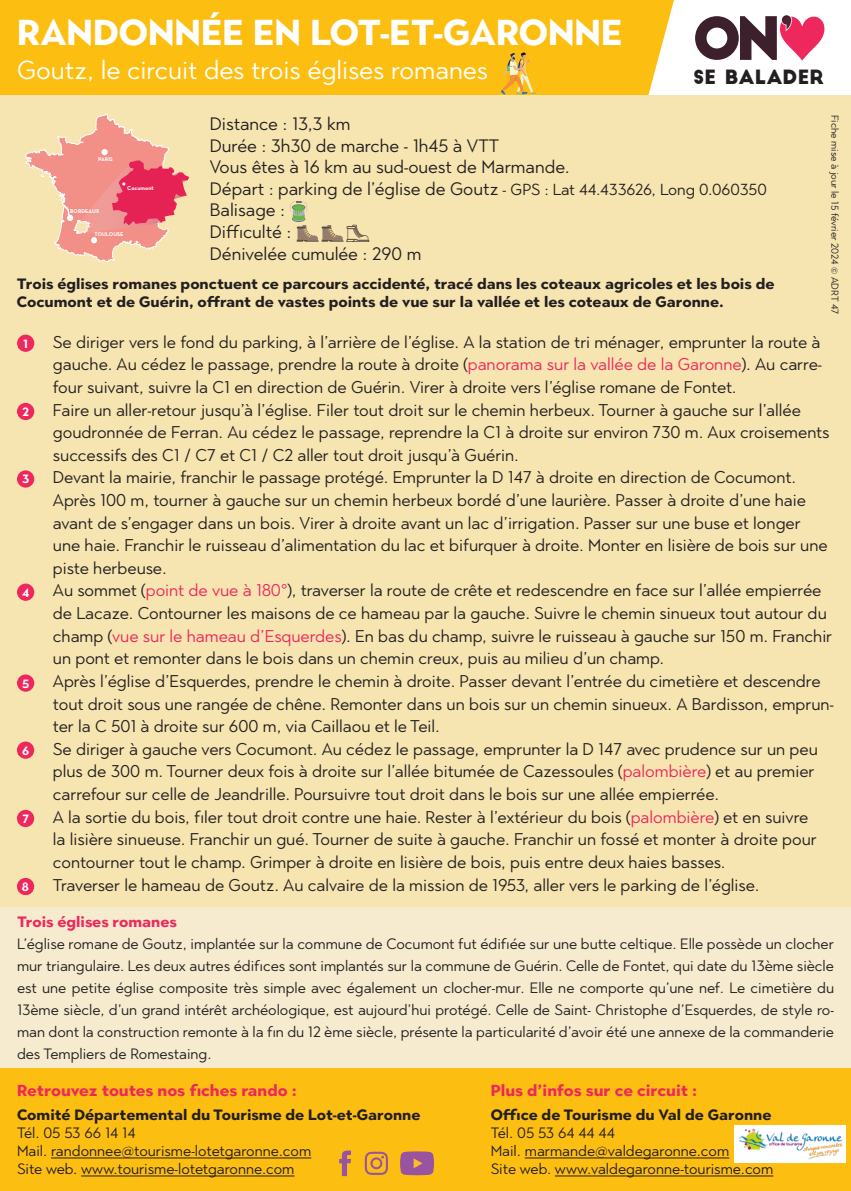
<style>
.page{position:relative;width:851px;height:1191px;background:#fff}
.page>*{position:absolute;margin:0;border:0;box-sizing:border-box;transform-origin:0 0}
.t1{font:700 36px "Town 80 Text";color:#fff}
.t2{font:26px "Town 80 Text";color:#fff}
.t3{font:19.2px "Big John";color:#231f20}
.t4{font:18px "Town 80 Text";color:#231f20}
.t5{font:17px/22.6px "Town 80 Text";color:#231f20}
.t6{font:700 16px "Town 80 Text";color:#ee275c}
.t7{font:15px/22px "Town 80 Text";color:#231f20;text-align:justify}
.t8{font:700 15px "Town 80 Text";color:#231f20}
.t9{font:700 15px "Town 80 Text";color:#ee275c}
.t10{font:700 12px "Town 80 Text";color:#fff}
.t11{font:10px "Town 80 Text";color:#231f20}
.t12{font:700 5.8px "Neutra Text";color:#fff}
.t13{font:700 5.6px "Neutra Text";color:#fff}
.s1{font-size:16px}
.s2{color:#ee275c}
</style>
<div class="page">
<div style="left:0;top:0;width:850px;height:96px;background:#fdbe12"></div>
<div style="left:0;top:1063px;width:850px;height:128px;background:#fdbe12"></div>
<div style="left:0;top:95px;width:850px;height:952px;background:#f7e5b1"></div>
<svg style="left:648px;top:0;width:202px;height:95px"></svg>
<svg style="left:501px;top:53px;width:35px;height:42px"></svg>
<svg style="left:25px;top:114px;width:164px;height:148px"></svg>
<div style="left:0;top:907px;width:850px;height:161px;background:#f6ebcf"></div>
<hr style="left:51px;top:1157px;width:260px;height:1px;background:#231f20">
<hr style="left:81px;top:1175px;width:213px;height:1px;background:#231f20">
<hr style="left:524px;top:1157px;width:205px;height:1px;background:#231f20">
<hr style="left:555px;top:1175px;width:218px;height:1px;background:#231f20">
<img style="left:734px;top:1125px;width:112px;height:38px">
<svg style="left:400px;top:1151px;width:34px;height:24px"></svg>
<svg style="left:339px;top:1150px;width:12px;height:26px"></svg>
<svg style="left:365px;top:1151px;width:23px;height:23px"></svg>
<div style="left:17px;top:334px;width:17px;height:18px;background:#ee275c;border-radius:50%"></div>
<div style="left:17px;top:403px;width:17px;height:17px;background:#ee275c;border-radius:50%"></div>
<div style="left:17px;top:470px;width:17px;height:17px;background:#ee275c;border-radius:50%"></div>
<div style="left:17px;top:583px;width:17px;height:18px;background:#ee275c;border-radius:50%"></div>
<div style="left:17px;top:674px;width:17px;height:17px;background:#ee275c;border-radius:50%"></div>
<div style="left:17px;top:741px;width:17px;height:17px;background:#ee275c;border-radius:50%"></div>
<div style="left:17px;top:810px;width:17px;height:17px;background:#ee275c;border-radius:50%"></div>
<div style="left:17px;top:878px;width:17px;height:17px;background:#ee275c;border-radius:50%"></div>
<svg style="left:290px;top:201px;width:79px;height:41px"></svg>
<p class="t1" style="left:17px;top:9px;width:607px">RANDONNÉE EN LOT-ET-GARONNE</p>
<p class="t2" style="left:17px;top:53px;width:472px">Goutz, le circuit des trois églises romanes</p>
<p class="t3" style="left:693px;top:68px;width:132px">SE BALADER</p>
<p class="t11" style="left:841px;top:115px;width:201px;rotate:90deg">Fiche mise à jour le 15 février 2024 © ADRT 47</p>
<p class="t4" style="left:210px;top:112px;width:142px">Distance : 13,3 km</p>
<p class="t4" style="left:210px;top:134px;width:290px">Durée : 3h30 de marche - 1h45 à VTT</p>
<p class="t4" style="left:210px;top:155px;width:361px">Vous êtes à 16 km au sud-ouest de Marmande.</p>
<p class="t4" style="left:210px;top:177px;width:558px">Départ : parking de l’église de Goutz <span class="s1">- GPS : Lat 44.433626, Long 0.060350</span></p>
<p class="t4" style="left:210px;top:198px;width:77px">Balisage :</p>
<p class="t4" style="left:210px;top:220px;width:83px">Difficulté :</p>
<p class="t4" style="left:210px;top:242px;width:213px">Dénivelée cumulée : 290 m</p>
<p class="t8" style="left:17px;top:274px;width:759px">Trois églises romanes ponctuent ce parcours accidenté, tracé dans les coteaux agricoles et les bois de</p>
<p class="t8" style="left:17px;top:292px;width:708px">Cocumont et de Guérin, offrant de vastes points de vue sur la vallée et les coteaux de Garonne.</p>
<p class="t5" style="left:17px;top:330px;width:6px">.</p>
<p class="t5" style="left:53px;top:330px;width:770px;text-align:justify">Se diriger vers le fond du parking, à l’arrière de l’église. A la station de tri ménager, emprunter la route à gauche. Au cédez le passage, prendre la route à droite (<span class="s2">panorama sur la vallée de la Garonne</span>). Au carre&shy;four suivant, suivre la C1 en direction de Guérin. Virer à droite vers l’église romane de Fontet.</p>
<p class="t5" style="left:53px;top:398px;width:778px">Faire un aller-retour jusqu’à l’église. Filer tout droit sur le chemin herbeux. Tourner à gauche sur l’allée goudronnée de Ferran. Au cédez le passage, reprendre la C1 à droite sur environ 730 m. Aux croisements successifs des C1 / C7 et C1 / C2 aller tout droit jusqu’à Guérin.</p>
<p class="t5" style="left:53px;top:466px;width:776px">Devant la mairie, franchir le passage protégé. Emprunter la D 147 à droite en direction de Cocumont.<br>Après 100 m, tourner à gauche sur un chemin herbeux bordé d’une laurière. Passer à droite d’une haie avant de s’engager dans un bois. Virer à droite avant un lac d’irrigation. Passer sur une buse et longer une haie. Franchir le ruisseau d’alimentation du lac et bifurquer à droite. Monter en lisière de bois sur une piste herbeuse.</p>
<p class="t5" style="left:53px;top:579px;width:780px">Au sommet (<span class="s2">point de vue à 180°</span>), traverser la route de crête et redescendre en face sur l’allée empierrée de Lacaze. Contourner les maisons de ce hameau par la gauche. Suivre le chemin sinueux tout autour du champ (<span class="s2">vue sur le hameau d’Esquerdes</span>). En bas du champ, suivre le ruisseau à gauche sur 150 m. Franchir un pont et remonter dans le bois dans un chemin creux, puis au milieu d’un champ.</p>
<p class="t5" style="left:53px;top:669px;width:782px">Après l’église d’Esquerdes, prendre le chemin à droite. Passer devant l’entrée du cimetière et descendre tout droit sous une rangée de chêne. Remonter dans un bois sur un chemin sinueux. A Bardisson, emprun&shy;ter la C 501 à droite sur 600 m, via Caillaou et le Teil.</p>
<p class="t5" style="left:17px;top:737px;width:6px">.</p>
<p class="t5" style="left:53px;top:737px;width:766px">Se diriger à gauche vers Cocumont. Au cédez le passage, emprunter la D 147 avec prudence sur un peu plus de 300 m. Tourner deux fois à droite sur l’allée bitumée de Cazessoules (<span class="s2">palombière</span>) et au premier carrefour sur celle de Jeandrille. Poursuivre tout droit dans le bois sur une allée empierrée.</p>
<p class="t5" style="left:53px;top:805px;width:765px">A la sortie du bois, filer tout droit contre une haie. Rester à l’extérieur du bois (<span class="s2">palombière</span>) et en suivre la lisière sinueuse. Franchir un gué. Tourner de suite à gauche. Franchir un fossé et monter à droite pour contourner tout le champ. Grimper à droite en lisière de bois, puis entre deux haies basses.</p>
<p class="t5" style="left:53px;top:873px;width:708px">Traverser le hameau de Goutz. Au calvaire de la mission de 1953, aller vers le parking de l’église.</p>
<p class="t9" style="left:17px;top:912px;width:161px">Trois églises romanes</p>
<p class="t7" style="left:17px;top:933px;width:818px">L’église romane de Goutz, implantée sur la commune de Cocumont fut édifiée sur une butte celtique. Elle possède un clocher mur triangulaire. Les deux autres édifices sont implantés sur la commune de Guérin. Celle de Fontet, qui date du 13ème siècle est une petite église composite très simple avec également un clocher-mur. Elle ne comporte qu’une nef. Le cimetière du 13ème siècle, d’un grand intérêt archéologique, est aujourd’hui protégé. Celle de Saint- Christophe d’Esquerdes, de style ro&shy;man dont la construction remonte à la fin du 12 ème siècle, présente la particularité d’avoir été une annexe de la commanderie des Templiers de Romestaing.</p>
<p class="t6" style="left:17px;top:1080px;width:281px">Retrouvez toutes nos fiches rando :</p>
<p class="t8" style="left:17px;top:1105px;width:405px">Comité Départemental du Tourisme de Lot-et-Garonne</p>
<p class="t7" style="left:17px;top:1122px;width:120px">Tél. 05 53 66 14 14</p>
<p class="t7" style="left:17px;top:1140px;width:296px">Mail. randonnee@tourisme-lotetgaronne.com</p>
<p class="t7" style="left:17px;top:1158px;width:279px">Site web. www.tourisme-lotetgaronne.com</p>
<p class="t13" style="left:98px;top:155px;width:16px">PARIS</p>
<p class="t12" style="left:127px;top:184px;width:28px">Cocumont</p>
<p class="t13" style="left:70px;top:208px;width:31px">BORDEAUX</p>
<p class="t13" style="left:95px;top:231px;width:30px">TOULOUSE</p>
<p class="t10" style="left:23px;top:336px;width:6px">1</p>
<p class="t10" style="left:22px;top:404px;width:8px">2</p>
<p class="t10" style="left:22px;top:471px;width:9px">3</p>
<p class="t10" style="left:22px;top:585px;width:9px">4</p>
<p class="t10" style="left:22px;top:675px;width:9px">5</p>
<p class="t10" style="left:22px;top:742px;width:9px">6</p>
<p class="t10" style="left:22px;top:811px;width:8px">7</p>
<p class="t10" style="left:22px;top:879px;width:9px">8</p>
<p class="t6" style="left:490px;top:1080px;width:208px">Plus d’infos sur ce circuit :</p>
<p class="t8" style="left:490px;top:1105px;width:282px">Office de Tourisme du Val de Garonne</p>
<p class="t7" style="left:490px;top:1122px;width:126px">Tél. 05 53 64 44 44</p>
<p class="t7" style="left:490px;top:1140px;width:240px">Mail. marmande@valdegaronne.com</p>
<p class="t7" style="left:490px;top:1158px;width:284px">Site web. www.valdegaronne-tourisme.com</p>
</div>
